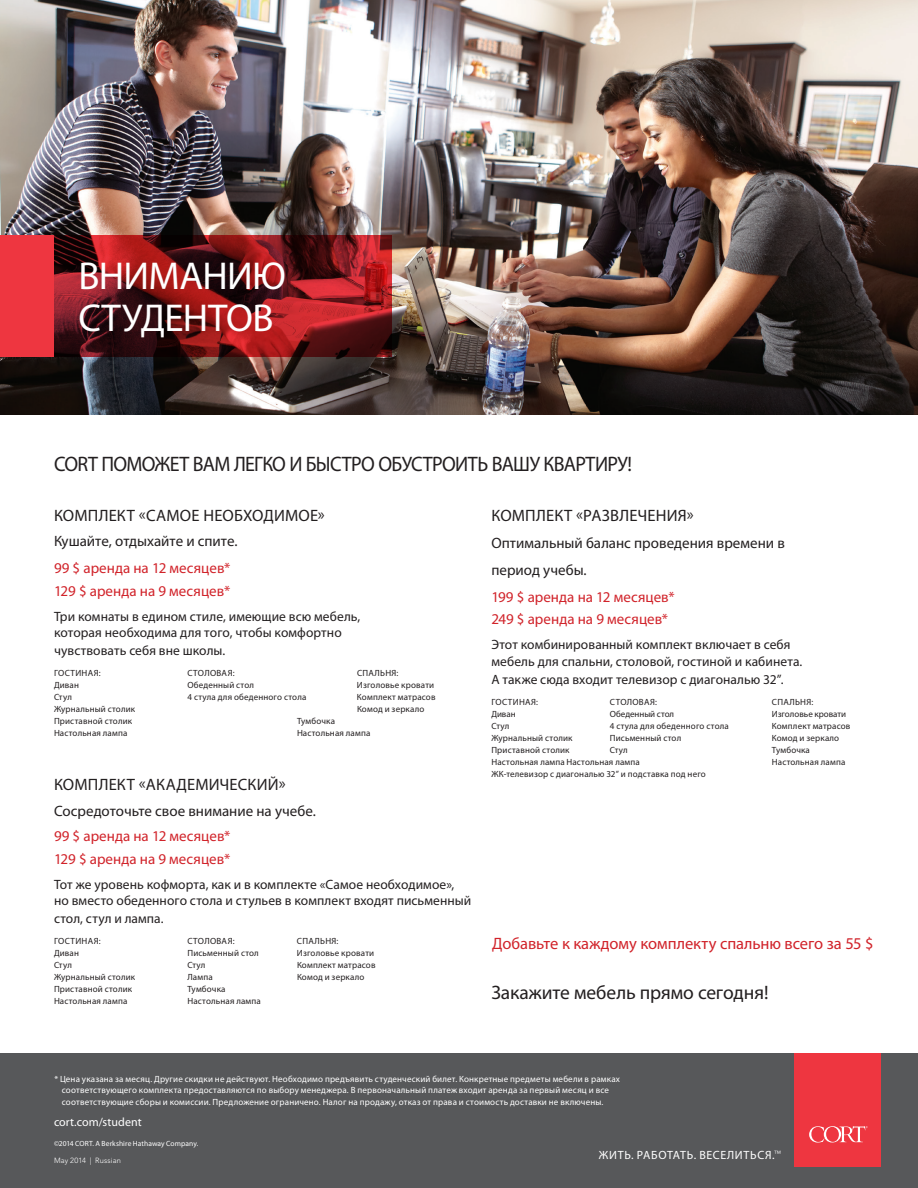
<style>
.page{position:relative;width:918px;height:1188px;background:#fff}
.page>*{position:absolute;margin:0;border:0;box-sizing:border-box;transform-origin:0 0}
.t1{font:39px/42px "Myriad Pro";letter-spacing:-.02em;color:#fff}
.t2{font:21px "Myriad Pro";letter-spacing:-.035em;color:#231f20;scale:.95 1}
.t3{font:19.5px "Myriad Pro";letter-spacing:-.005em;color:#231f20}
.t4{font:16.5px "Myriad Pro";letter-spacing:.01em;color:#231f20}
.t5{font:16.5px "Myriad Pro";letter-spacing:-.005em;color:#d1232a}
.t6{font:15px/22.5px "Myriad Pro";color:#d1232a}
.t7{font:15px/27px "Myriad Pro";color:#231f20}
.t8{font:13.5px/16.2px "Myriad Pro";letter-spacing:.005em;color:#231f20}
.t9{font:12px "Myriad Pro";letter-spacing:.045em;color:#fff}
.t10{font:12px "Myriad Pro";letter-spacing:.005em;color:#fff}
.t11{font:9px "Myriad Pro";letter-spacing:.015em;color:#231f20}
.t12{font:9px/10.8px "Myriad Pro";letter-spacing:.02em;color:#fff;text-align:center}
.t13{font:9px "Myriad Pro";letter-spacing:.045em;color:#231f20}
.t14{font:9px "Myriad Pro";letter-spacing:.035em;color:#231f20}
.t15{font:9px "Myriad Pro";letter-spacing:-.005em;color:#231f20}
.t16{font:7.5px "Myriad Pro";letter-spacing:.01em;color:#fff}
.t17{font:300 7.5px "Avenir LT Std";letter-spacing:.02em;color:#fff}
</style>
<div class="page">
<img style="left:0;top:0;width:918px;height:415px">
<svg style="left:54px;top:236px;width:338px;height:121px;background:#731619"></svg>
<div style="left:0;top:236px;width:54px;height:121px;background:#ee3640"></div>
<div style="left:0;top:1053px;width:918px;height:135px;background:#57585a"></div>
<div style="left:794px;top:1053px;width:86px;height:114px;background:#ee3640"></div>
<svg style="left:809px;top:1126px;width:59px;height:17px"></svg>
<p class="t1" style="left:78px;top:254px;width:209px">ВНИМАНИЮ<br>СТУДЕНТОВ</p>
<p class="t2" style="left:54px;top:451px;width:610px">CORT ПОМОЖЕТ ВАМ ЛЕГКО И БЫСТРО ОБУСТРОИТЬ ВАШУ КВАРТИРУ!</p>
<p class="t4" style="left:54px;top:505px;width:272px">КОМПЛЕКТ «САМОЕ НЕОБХОДИМОЕ»</p>
<p class="t7" style="left:54px;top:527px;width:185px">Кушайте, отдыхайте и спите.</p>
<p class="t6" style="left:54px;top:557px;width:178px">99 $ аренда на 12 месяцев*<br>129 $ аренда на 9 месяцев*</p>
<p class="t8" style="left:54px;top:608px;width:308px">Три комнаты в едином стиле, имеющие всю мебель, которая необходима для того, чтобы комфортно</p>
<p class="t8" style="left:54px;top:642px;width:173px">чувствовать себя вне школы.</p>
<p class="t13" style="left:54px;top:667px;width:48px">ГОСТИНАЯ:</p>
<p class="t14" style="left:188px;top:667px;width:49px">СТОЛОВАЯ:</p>
<p class="t11" style="left:357px;top:667px;width:43px">СПАЛЬНЯ:</p>
<p class="t11" style="left:54px;top:679px;width:26px">Диван</p>
<p class="t11" style="left:187px;top:679px;width:68px">Обеденный стол</p>
<p class="t11" style="left:357px;top:679px;width:79px">Изголовье кровати</p>
<p class="t11" style="left:54px;top:691px;width:19px">Стул</p>
<p class="t11" style="left:187px;top:691px;width:120px">4 стула для обеденного стола</p>
<p class="t11" style="left:357px;top:691px;width:80px">Комплект матрасов</p>
<p class="t11" style="left:54px;top:703px;width:83px">Журнальный столик</p>
<p class="t11" style="left:357px;top:703px;width:69px">Комод и зеркало</p>
<p class="t11" style="left:54px;top:715px;width:80px">Приставной столик</p>
<p class="t11" style="left:297px;top:715px;width:40px">Тумбочка</p>
<p class="t11" style="left:54px;top:727px;width:75px">Настольная лампа</p>
<p class="t11" style="left:297px;top:727px;width:75px">Настольная лампа</p>
<p class="t4" style="left:492px;top:505px;width:204px">КОМПЛЕКТ «РАЗВЛЕЧЕНИЯ»</p>
<p class="t7" style="left:491px;top:529px;width:295px">Оптимальный баланс проведения времени в период учебы.</p>
<p class="t6" style="left:491px;top:585px;width:185px">199 $ аренда на 12 месяцев*</p>
<p class="t6" style="left:491px;top:608px;width:178px">249 $ аренда на 9 месяцев*</p>
<p class="t8" style="left:491px;top:636px;width:312px">Этот комбинированный комплект включает в себя мебель для спальни, столовой, гостиной и кабинета.</p>
<p class="t8" style="left:491px;top:671px;width:294px">А также сюда входит телевизор с диагональю 32”.</p>
<p class="t13" style="left:491px;top:696px;width:48px">ГОСТИНАЯ:</p>
<p class="t14" style="left:610px;top:696px;width:49px">СТОЛОВАЯ:</p>
<p class="t11" style="left:772px;top:696px;width:43px">СПАЛЬНЯ:</p>
<p class="t11" style="left:491px;top:708px;width:26px">Диван</p>
<p class="t15" style="left:610px;top:708px;width:66px">Обеденный стол</p>
<p class="t11" style="left:772px;top:708px;width:76px">Изголовье кровати</p>
<p class="t11" style="left:491px;top:720px;width:19px">Стул</p>
<p class="t11" style="left:610px;top:720px;width:120px">4 стула для обеденного стола</p>
<p class="t11" style="left:772px;top:720px;width:80px">Комплект матрасов</p>
<p class="t11" style="left:491px;top:732px;width:83px">Журнальный столик</p>
<p class="t11" style="left:610px;top:732px;width:73px">Письменный стол</p>
<p class="t11" style="left:772px;top:732px;width:69px">Комод и зеркало</p>
<p class="t11" style="left:491px;top:744px;width:80px">Приставной столик</p>
<p class="t11" style="left:610px;top:744px;width:19px">Стул</p>
<p class="t11" style="left:772px;top:744px;width:40px">Тумбочка</p>
<p class="t11" style="left:491px;top:756px;width:150px">Настольная лампа Настольная лампа</p>
<p class="t11" style="left:772px;top:756px;width:75px">Настольная лампа</p>
<p class="t11" style="left:491px;top:768px;width:216px">ЖК-телевизор с диагональю 32” и подставка под него</p>
<p class="t4" style="left:54px;top:774px;width:233px">КОМПЛЕКТ «АКАДЕМИЧЕСКИЙ»</p>
<p class="t7" style="left:54px;top:797px;width:263px">Сосредоточьте свое внимание на учебе.</p>
<p class="t6" style="left:54px;top:825px;width:178px">99 $ аренда на 12 месяцев*</p>
<p class="t6" style="left:54px;top:847px;width:178px">129 $ аренда на 9 месяцев*</p>
<p class="t8" style="left:54px;top:876px;width:419px">Тот же уровень кофморта, как и в комплекте «Самое необходимое», но вместо обеденного стола и стульев в комплект входят письменный</p>
<p class="t8" style="left:54px;top:910px;width:111px">стол, стул и лампа.</p>
<p class="t13" style="left:54px;top:935px;width:48px">ГОСТИНАЯ:</p>
<p class="t14" style="left:187px;top:935px;width:49px">СТОЛОВАЯ:</p>
<p class="t11" style="left:297px;top:935px;width:43px">СПАЛЬНЯ:</p>
<p class="t11" style="left:54px;top:947px;width:26px">Диван</p>
<p class="t11" style="left:187px;top:947px;width:73px">Письменный стол</p>
<p class="t11" style="left:297px;top:947px;width:79px">Изголовье кровати</p>
<p class="t11" style="left:54px;top:959px;width:19px">Стул</p>
<p class="t11" style="left:187px;top:959px;width:19px">Стул</p>
<p class="t11" style="left:297px;top:959px;width:80px">Комплект матрасов</p>
<p class="t11" style="left:54px;top:971px;width:83px">Журнальный столик</p>
<p class="t11" style="left:187px;top:971px;width:27px">Лампа</p>
<p class="t11" style="left:297px;top:971px;width:69px">Комод и зеркало</p>
<p class="t11" style="left:54px;top:983px;width:80px">Приставной столик</p>
<p class="t11" style="left:188px;top:983px;width:40px">Тумбочка</p>
<p class="t11" style="left:54px;top:995px;width:75px">Настольная лампа</p>
<p class="t11" style="left:188px;top:995px;width:75px">Настольная лампа</p>
<p class="t5" style="left:492px;top:933px;width:383px">Добавьте к каждому комплекту спальню всего за 55 $</p>
<p class="t3" style="left:491px;top:980px;width:279px">Закажите мебель прямо сегодня!</p>
<p class="t12" style="left:54px;top:1073px;width:567px">* Цена указана за месяц. Другие скидки не действуют. Необходимо предъявить студенческий билет. Конкретные предметы мебели в рамках соответствующего комплекта предоставляются по выбору менеджера. В первоначальный платеж входит аренда за первый месяц и все</p>
<p class="t12" style="left:62px;top:1096px;width:543px">соответствующие сборы и комиссии. Предложение ограничено. Налог на продажу, отказ от права и стоимость доставки не включены.</p>
<p class="t10" style="left:54px;top:1114px;width:89px">cort.com/student</p>
<p class="t16" style="left:54px;top:1139px;width:146px">©2014 CORT. A Berkshire Hathaway Company.</p>
<p class="t17" style="left:54px;top:1156px;width:69px">May 2014 | Russian</p>
<p class="t9" style="left:599px;top:1148px;width:177px">ЖИТЬ. РАБОТАТЬ. ВЕСЕЛИТЬСЯ.</p>
<p class="t17" style="left:774px;top:1149px;width:9px">™</p>
</div>
